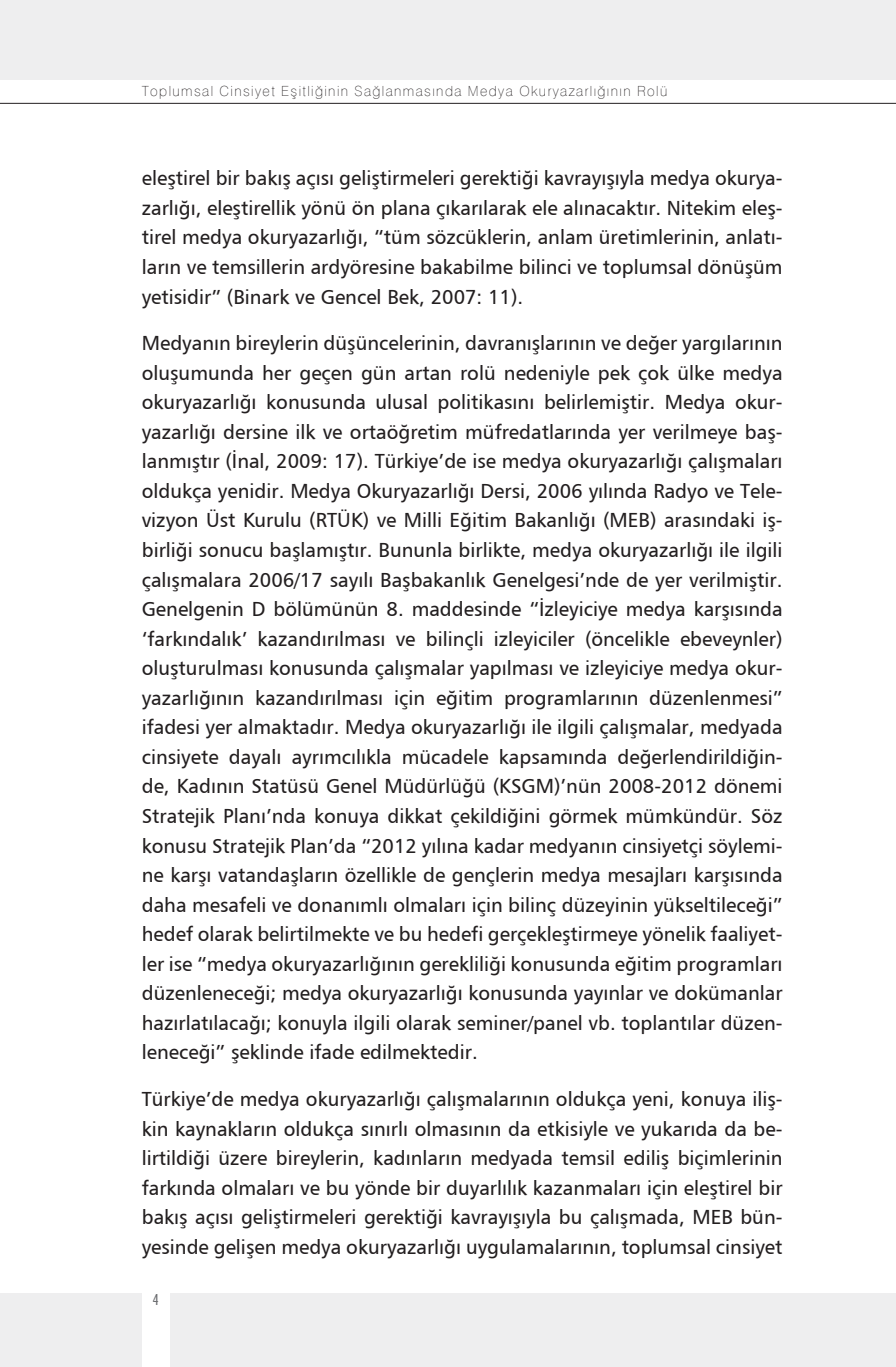
<style>
.page{position:relative;width:896px;height:1367px;background:#fff}
.page>*{position:absolute;margin:0;border:0;box-sizing:border-box;transform-origin:0 0}
.t1{font:20px/29.6px "Humanist 777 BT Roman B";color:#231f20;text-align:justify}
.t2{font:condensed 16px "Humanist 521 BT";color:#6c6d70}
.t3{font:100 14px "Swiss 721 BT";letter-spacing:.1em;color:#231f20}
</style>
<div class="page">
<div style="left:170px;top:1293px;width:726px;height:73px;background:#eeeeef"></div>
<div style="left:0;top:1293px;width:142px;height:73px;background:#eeeeef"></div>
<hr style="left:0;top:103px;width:896px;height:1px;background:#231f20">
<div style="left:0;top:0;width:896px;height:79px;background:#eeeeef"></div>
<p class="t3" style="left:142px;top:83px;width:527px">Toplumsal Cinsiyet Eşitliğinin Sağlanmasında Medya Okuryazarlığının Rolü</p>
<p class="t1" style="left:142px;top:163px;width:642px">eleştirel bir bakış açısı geliştirmeleri gerektiği kavrayışıyla medya okurya&shy;zarlığı, eleştirellik yönü ön plana çıkarılarak ele alınacaktır. Nitekim eleş&shy;tirel medya okuryazarlığı, “tüm sözcüklerin, anlam üretimlerinin, anlatı&shy;ların ve temsillerin ardyöresine bakabilme bilinci ve toplumsal dönüşüm yetisidir” (Binark ve Gencel Bek, 2007: 11).</p>
<p class="t1" style="left:142px;top:328px;width:642px">Medyanın bireylerin düşüncelerinin, davranışlarının ve değer yargılarının oluşumunda her geçen gün artan rolü nedeniyle pek çok ülke medya okuryazarlığı konusunda ulusal politikasını belirlemiştir. Medya okur&shy;yazarlığı dersine ilk ve ortaöğretim müfredatlarında yer verilmeye baş&shy;lanmıştır (İnal, 2009: 17). Türkiye’de ise medya okuryazarlığı çalışmaları oldukça yenidir. Medya Okuryazarlığı Dersi, 2006 yılında Radyo ve Tele&shy;vizyon Üst Kurulu (RTÜK) ve Milli Eğitim Bakanlığı (MEB) arasındaki iş&shy;birliği sonucu başlamıştır. Bununla birlikte, medya okuryazarlığı ile ilgili çalışmalara 2006/17 sayılı Başbakanlık Genelgesi’nde de yer verilmiştir.<br>Genelgenin D bölümünün 8. maddesinde “İzleyiciye medya karşısında ‘farkındalık’ kazandırılması ve bilinçli izleyiciler (öncelikle ebeveynler) oluşturulması konusunda çalışmalar yapılması ve izleyiciye medya okur&shy;yazarlığının kazandırılması için eğitim programlarının düzenlenmesi” ifadesi yer almaktadır. Medya okuryazarlığı ile ilgili çalışmalar, medyada cinsiyete dayalı ayrımcılıkla mücadele kapsamında değerlendirildiğin&shy;de, Kadının Statüsü Genel Müdürlüğü (KSGM)’nün 2008-2012 dönemi Stratejik Planı’nda konuya dikkat çekildiğini görmek mümkündür. Söz konusu Stratejik Plan’da “2012 yılına kadar medyanın cinsiyetçi söylemi&shy;ne karşı vatandaşların özellikle de gençlerin medya mesajları karşısında daha mesafeli ve donanımlı olmaları için bilinç düzeyinin yükseltileceği” hedef olarak belirtilmekte ve bu hedefi gerçekleştirmeye yönelik faaliyet&shy;ler ise “medya okuryazarlığının gerekliliği konusunda eğitim programları düzenleneceği; medya okuryazarlığı konusunda yayınlar ve dokümanlar hazırlatılacağı; konuyla ilgili olarak seminer/panel vb. toplantılar düzen&shy;leneceği” şeklinde ifade edilmektedir.</p>
<p class="t1" style="left:142px;top:1083px;width:642px">Türkiye’de medya okuryazarlığı çalışmalarının oldukça yeni, konuya iliş&shy;kin kaynakların oldukça sınırlı olmasının da etkisiyle ve yukarıda da be&shy;lirtildiği üzere bireylerin, kadınların medyada temsil ediliş biçimlerinin farkında olmaları ve bu yönde bir duyarlılık kazanmaları için eleştirel bir bakış açısı geliştirmeleri gerektiği kavrayışıyla bu çalışmada, MEB bün&shy;yesinde gelişen medya okuryazarlığı uygulamalarının, toplumsal cinsiyet</p>
<p class="t2" style="left:153px;top:1290px;width:7px">4</p>
</div>
